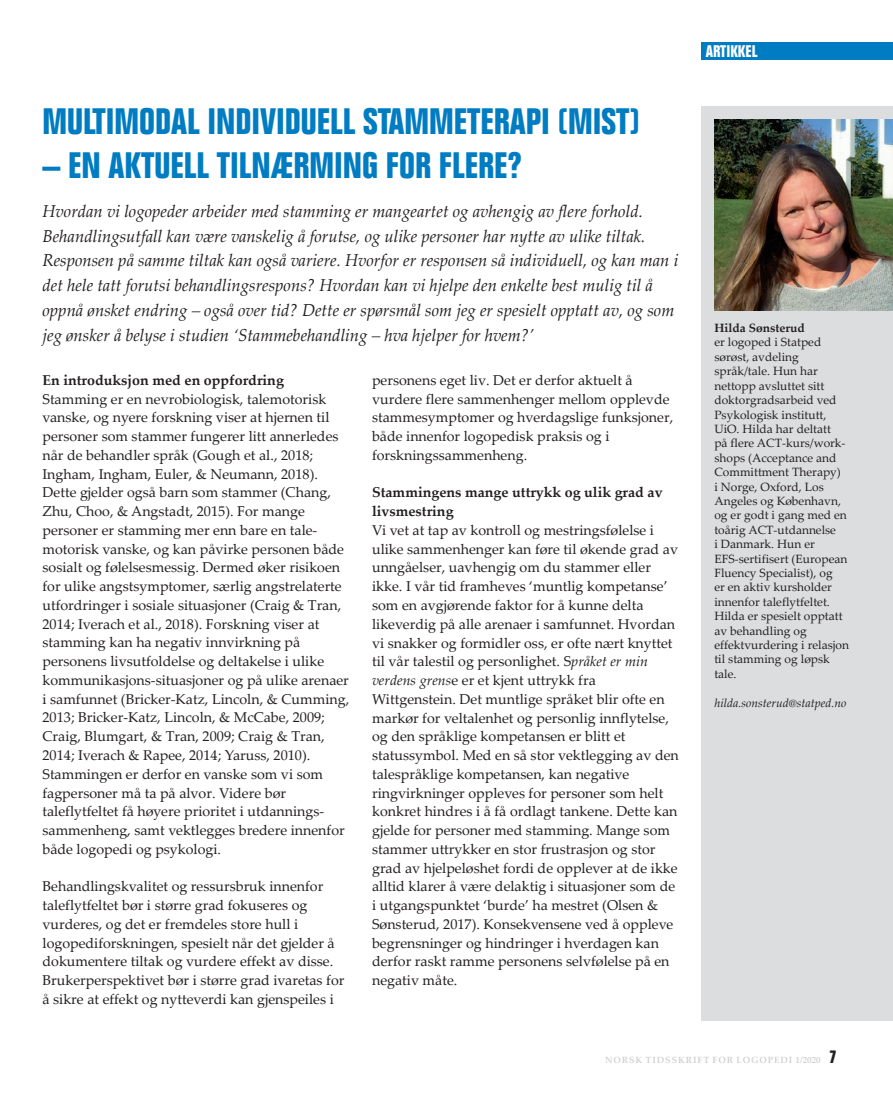
<style>
.page{position:relative;width:893px;height:1106px;background:#fff}
.page>*{position:absolute;margin:0;border:0;box-sizing:border-box;transform-origin:0 0}
.t1{font:700 condensed 36px "Folio";color:#007cc2}
.t2{font:italic 17.25px/24.8px "Palatino Linotype";color:#231f20}
.t3{font:700 condensed 16.5px "Folio";color:#fff}
.t4{font:14.25px/18.8px "Palatino Linotype";color:#231f20}
.t5{font:700 14.25px/18.8px "Palatino Linotype";color:#231f20}
.t6{font:12px/14.4px "Palatino Linotype";color:#231f20}
.t7{font:italic 12px "Palatino Linotype";color:#231f20}
.t8{font:700 12px "Palatino Linotype";color:#231f20}
.t9{font:700 9px "Palatino Linotype";letter-spacing:.1em;color:#d1d2d4}
.s1{font-style:italic}
.s2{font-family:"Folio";font-stretch:condensed;font-size:18px;color:#231f20}
</style>
<div class="page">
<div style="left:702px;top:43px;width:191px;height:17px;background:#007cc2"></div>
<div style="left:702px;top:106px;width:191px;height:914px;background:#dcdddf"></div>
<img style="left:714px;top:119px;width:179px;height:191px">
<h1 class="t1" style="left:43px;top:102px;width:599px">MULTIMODAL INDIVIDUELL STAMMETERAPI (MIST)</h1>
<h1 class="t1" style="left:43px;top:145px;width:481px">– EN AKTUELL TILNÆRMING FOR FLERE?</h1>
<p class="t2" style="left:43px;top:198px;width:637px">Hvordan vi logopeder arbeider med stamming er mangeartet og avhengig av flere forhold.<br>Behandlingsutfall kan være vanskelig å forutse, og ulike personer har nytte av ulike tiltak.<br>Responsen på samme tiltak kan også variere. Hvorfor er responsen så individuell, og kan man i det hele tatt forutsi behandlingsrespons? Hvordan kan vi hjelpe den enkelte best mulig til å oppnå ønsket endring – også over tid? Dette er spørsmål som jeg er spesielt opptatt av, og som jeg ønsker å belyse i studien ‘Stammebehandling – hva hjelper for hvem?’</p>
<p class="t5" style="left:43px;top:370px;width:243px">En introduksjon med en oppfordring</p>
<p class="t4" style="left:43px;top:389px;width:308px">Stamming er en nevrobiologisk, talemotorisk vanske, og nyere forskning viser at hjernen til personer som stammer fungerer litt annerledes når de behandler språk (Gough et al., 2018; Ingham, Ingham, Euler, &amp; Neumann, 2018).<br>Dette gjelder også barn som stammer (Chang, Zhu, Choo, &amp; Angstadt, 2015). For mange personer er stamming mer enn bare en tale&shy;motorisk vanske, og kan påvirke personen både sosialt og følelsesmessig. Dermed øker risikoen for ulike angstsymptomer, særlig angstrelaterte utfordringer i sosiale situasjoner (Craig &amp; Tran, 2014; Iverach et al., 2018). Forskning viser at stamming kan ha negativ innvirkning på personens livsutfoldelse og deltakelse i ulike kommunikasjons-situasjoner og på ulike arenaer i samfunnet (Bricker-Katz, Lincoln, &amp; Cumming, 2013; Bricker-Katz, Lincoln, &amp; McCabe, 2009; Craig, Blumgart, &amp; Tran, 2009; Craig &amp; Tran, 2014; Iverach &amp; Rapee, 2014; Yaruss, 2010).<br>Stammingen er derfor en vanske som vi som fagpersoner må ta på alvor. Videre bør taleflytfeltet få høyere prioritet i utdannings&shy;sammenheng, samt vektlegges bredere innenfor både logopedi og psykologi.</p>
<p class="t4" style="left:43px;top:876px;width:303px">Behandlingskvalitet og ressursbruk innenfor taleflytfeltet bør i større grad fokuseres og vurderes, og det er fremdeles store hull i logopediforskningen, spesielt når det gjelder å dokumentere tiltak og vurdere effekt av disse.<br>Brukerperspektivet bør i større grad ivaretas for å sikre at effekt og nytteverdi kan gjenspeiles i</p>
<p class="t4" style="left:372px;top:370px;width:303px">personens eget liv. Det er derfor aktuelt å vurdere flere sammenhenger mellom opplevde stammesymptomer og hverdagslige funksjoner, både innenfor logopedisk praksis og i forskningssammenheng.</p>
<p class="t5" style="left:372px;top:482px;width:292px">Stammingens mange uttrykk og ulik grad av livsmestring</p>
<p class="t4" style="left:372px;top:520px;width:308px">Vi vet at tap av kontroll og mestringsfølelse i ulike sammenhenger kan føre til økende grad av unngåelser, uavhengig om du stammer eller ikke. I vår tid framheves ‘muntlig kompetanse’ som en avgjørende faktor for å kunne delta likeverdig på alle arenaer i samfunnet. Hvordan vi snakker og formidler oss, er ofte nært knyttet til vår talestil og personlighet. S<span class="s1">pråket er min verdens grens</span>e er et kjent uttrykk fra Wittgenstein. Det muntlige språket blir ofte en markør for veltalenhet og personlig innflytelse, og den språklige kompetansen er blitt et statussymbol. Med en så stor vektlegging av den talespråklige kompetansen, kan negative ringvirkninger oppleves for personer som helt konkret hindres i å få ordlagt tankene. Dette kan gjelde for personer med stamming. Mange som stammer uttrykker en stor frustrasjon og stor grad av hjelpeløshet fordi de opplever at de ikke alltid klarer å være delaktig i situasjoner som de i utgangspunktet ‘burde’ ha mestret (Olsen &amp; Sønsterud, 2017). Konsekvensene ved å oppleve begrensninger og hindringer i hverdagen kan derfor raskt ramme personens selvfølelse på en negativ måte.</p>
<p class="t3" style="left:706px;top:42px;width:53px">ARTIKKEL</p>
<p class="t8" style="left:714px;top:319px;width:92px">Hilda Sønsterud</p>
<p class="t6" style="left:714px;top:335px;width:136px">er logoped i Statped sørøst, avdeling språk/tale. Hun har nettopp avsluttet sitt doktorgradsarbeid ved<br>Psykologisk institutt,<br>UiO. Hilda har deltatt<br>på flere ACT-kurs/work&shy;shops (Acceptance and<br>Committment Therapy)<br>i Norge, Oxford, Los<br>Angeles og København, og er godt i gang med en toårig ACT--utdannelse<br>i Danmark. Hun er<br>EFS-sertifisert (European<br>Fluency Specialist), og<br>er en aktiv kursholder innenfor taleflytfeltet.<br>Hilda er spesielt opptatt av behandling og effektvurdering i relasjon til stamming og løpsk tale.</p>
<p class="t7" style="left:714px;top:694px;width:134px">hilda.sonsterud@statped.no</p>
<p class="t9" style="left:605px;top:1054px;width:233px">NORSK TIDSSKRIFT FOR LOGOPEDI 1/2020 <span class="s2">7</span></p>
</div>
